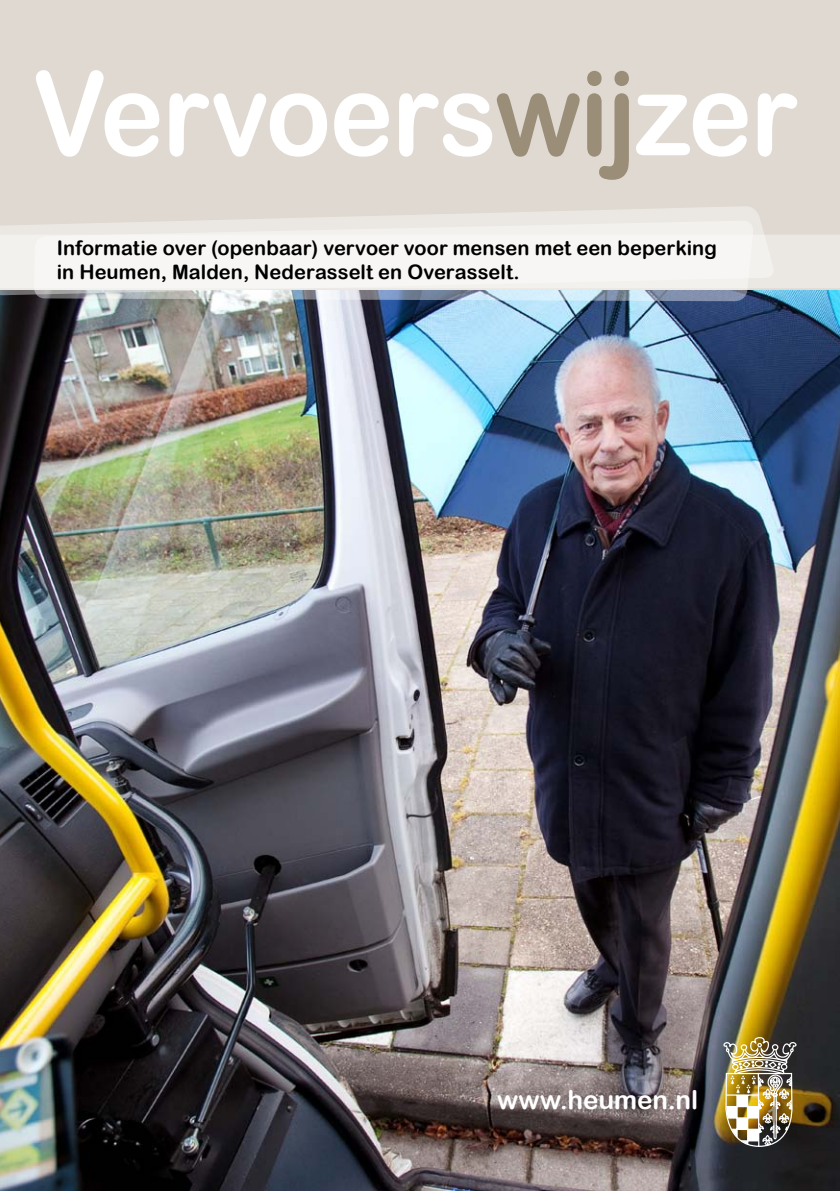
<style>
.page{position:relative;width:840px;height:1191px;background:#fff}
.page>*{position:absolute;margin:0;border:0;box-sizing:border-box;transform-origin:0 0}
.t1{font:116.8px "Arial Rounded MT Bold";letter-spacing:-.015em;color:#fff;scale:.92 1}
.t2{font:26px "Arial Rounded MT Bold";letter-spacing:-.005em;color:#fff}
.t3{font:22px "Arial Rounded MT Bold";color:#9b8e78;scale:.92 1}
.t4{font:20px/24px "Arial Rounded MT Bold";letter-spacing:.005em;color:#000}
.s1{color:#9b8e78}
</style>
<div class="page">
<div style="left:0;top:0;width:839px;height:1164px;background:#dfd9d1"></div>
<img style="left:0;top:291px;width:839px;height:900px">
<div style="left:774px;top:235px;width:65px;height:53px;background:#ebe8e3"></div>
<svg style="left:0;top:206px;width:774px;height:89px"></svg>
<svg style="left:34px;top:220px;width:719px;height:81px;background:#e9eaea"></svg>
<img style="left:722px;top:1036px;width:74px;height:111px">
<h1 class="t1" style="left:33px;top:45px;width:832px">Vervoers<span class="s1">wij</span>zer</h1>
<p class="t4" style="left:57px;top:236px;width:661px">Informatie over (openbaar) vervoer voor mensen met een beperking in Heumen, Malden, Nederasselt en Overasselt.</p>
<h2 class="t2" style="left:497px;top:1084px;width:202px">www.heumen.nl</h2>
<p class="t3" style="left:766px;top:1101px;width:15px">1</p>
</div>
